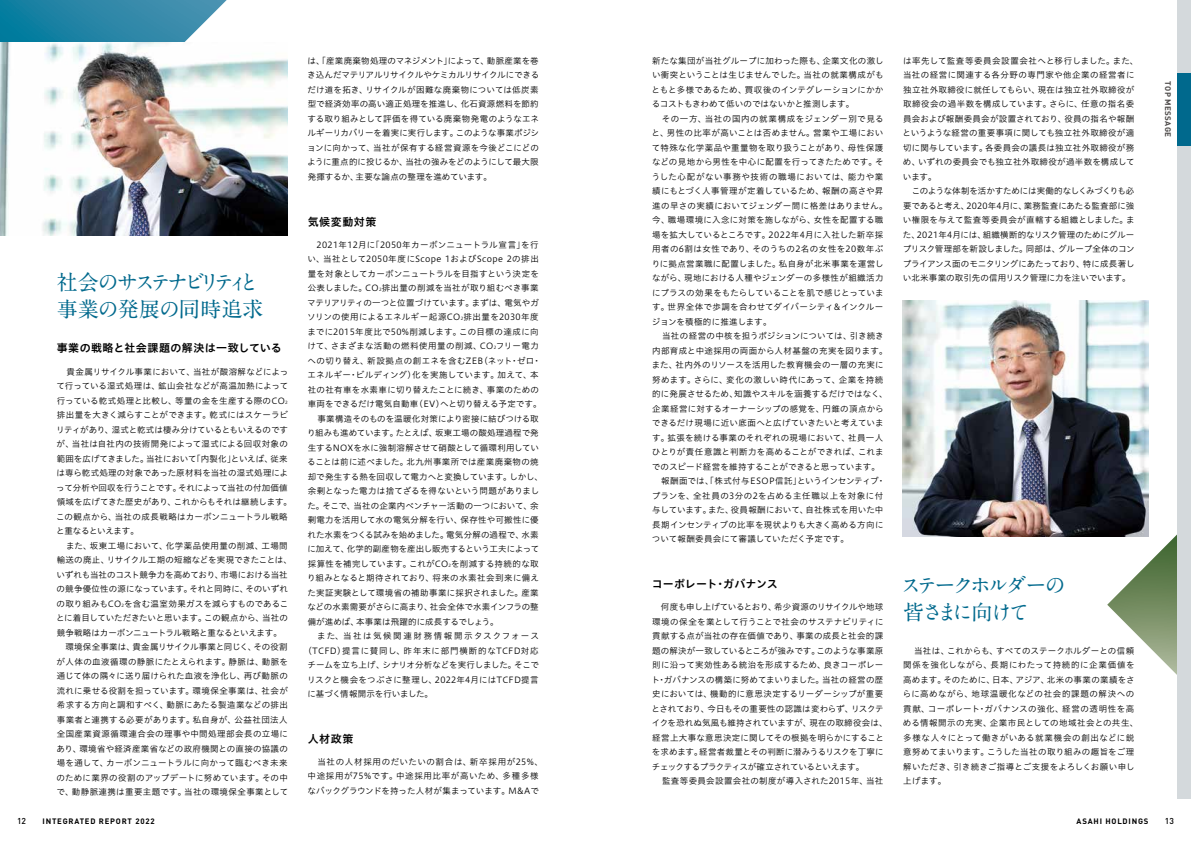
<style>
.page{position:relative;width:1191px;height:842px;background:#fff}
.page>*{position:absolute;margin:0;border:0;box-sizing:border-box;transform-origin:0 0}
.t1{font:700 21px/27px "A1 Mincho Std";letter-spacing:-.05em;color:#00698d}
.t2{font:700 21px/27px "A1 Mincho Std";letter-spacing:-.145em;color:#00698d}
.t3{font:11px "Hiragino UD Sans Std W6";letter-spacing:.035em;color:#000}
.t4{font:11px "Hiragino UD Sans Std W6";letter-spacing:.01em;color:#000}
.t5{font:8.5px/14.5px "Hiragino UD Sans Std W3";letter-spacing:.02em;color:#000}
.t6{font:8.5px/14.4px "Hiragino UD Sans Std W3";letter-spacing:.04em;color:#000}
.t7{font:8.5px/14.5px "Hiragino UD Sans Std W3";letter-spacing:.05em;color:#000}
.t8{font:8.5px "Hiragino UD Sans Std W3";letter-spacing:-.005em;color:#000}
.t9{font:8.5px "Hiragino UD Sans Std W3";color:#000}
.t10{font:8.5px "Hiragino UD Sans Std W3";letter-spacing:-.015em;color:#000}
.t11{font:8.5px "Hiragino UD Sans Std W3";letter-spacing:-.01em;color:#000}
.t12{font:8.5px "Hiragino UD Sans Std W3";letter-spacing:.085em;color:#000}
.t13{font:8.5px "Hiragino UD Sans Std W3";letter-spacing:.055em;color:#000}
.t14{font:8.5px "Hiragino UD Sans Std W3";letter-spacing:.175em;color:#000}
.t15{font:500 8.5px "DIN Pro";color:#000}
.t16{font:700 8px "DIN Pro";letter-spacing:.04em;color:#4c4948}
.t17{font:700 7.8px "DIN Pro";letter-spacing:.1em;color:#000}
.s1{font-size:4.2px}
</style>
<div class="page">
<svg style="left:0;top:0;width:227px;height:43px"></svg>
<svg style="left:1107px;top:520px;width:69px;height:154px"></svg>
<img style="left:0;top:43px;width:288px;height:193px">
<img style="left:903px;top:301px;width:245px;height:235px">
<div style="left:1176px;top:0;width:15px;height:799px;background:#d4d9dc"></div>
<div style="left:1176px;top:73px;width:15px;height:72px;background:#00698d"></div>
<h1 class="t1" style="left:57px;top:265px;width:208px">社会のサステナビリティと事業の発展の同時追求</h1>
<p class="t3" style="left:57px;top:340px;width:227px">事業の戦略と社会課題の解決は一致している</p>
<p class="t5" style="left:56px;top:364px;width:237px">　貴金属リサイクル事業において、当社が酸溶解などによって行っている湿式処理は、鉱山会社などが高温加熱によって行っている乾式処理と比較し、等量の金を生産する際のCO<span class="s1">2</span>排出量を大きく減らすことができます。乾式にはスケーラビリティがあり、湿式と乾式は棲み分けているともいえるのですが、当社は自社内の技術開発によって湿式による回収対象の範囲を広げてきました。当社において「内製化」といえば、従来は専ら乾式処理の対象であった原材料を当社の湿式処理によって分析や回収を行うことです。それによって当社の付加価値領域を広げてきた歴史があり、これからもそれは継続します。この観点から、当社の成長戦略はカーボンニュートラル戦略と重なるといえます。<br>　また、坂東工場において、化学薬品使用量の削減、工場間輸送の廃止、リサイクル工期の短縮などを実現できたことは、いずれも当社のコスト競争力を高めており、市場における当社の競争優位性の源になっています。それと同時に、そのいずれの取り組みもCO<span class="s1">2</span>を含む温室効果ガスを減らすものであることに着目していただきたいと思います。この観点から、当社の競争戦略はカーボンニュートラル戦略と重なるといえます。<br>　環境保全事業は、貴金属リサイクル事業と同じく、その役割が人体の血液循環の静脈にたとえられます。静脈は、動脈を通じて体の隅々に送り届けられた血液を浄化し、再び動脈の流れに乗せる役割を担っています。環境保全事業は、社会が希求する方向と調和すべく、動脈にあたる製造業などの排出事業者と連携する必要があります。私自身が、公益社団法人全国産業資源循環連合会の理事や中間処理部会長の立場にあり、環境省や経済産業省などの政府機関との直接の協議の場を通して、カーボンニュートラルに向かって臨むべき未来のために業界の役割のアップデートに努めています。その中で、動静脈連携は重要主題です。当社の環境保全事業として</p>
<p class="t5" style="left:307px;top:53px;width:233px;text-align:justify">は、「産業廃棄物処理のマネジメント」によって、動脈産業を巻き込んだマテリアルリサイクルやケミカルリサイクルにできるだけ道を拓き、リサイクルが困難な廃棄物については低炭素型で経済効率の高い適正処理を推進し、化石資源燃料を節約する取り組みとして評価を得ている廃棄物発電のようなエネルギーリカバリーを着実に実行します。このような事業ポジションに向かって、当社が保有する経営資源を今後どこにどのように重点的に投じるか、当社の強みをどのようにして最大限発揮するか、主要な論点の整理を進めています。</p>
<p class="t3" style="left:308px;top:213px;width:70px">気候変動対策</p>
<p class="t6" style="left:308px;top:237px;width:233px">　2021年12月に「2050年カーボンニュートラル宣言」を行</p>
<p class="t6" style="left:307px;top:251px;width:233px">い、当社として2050年度にScope 1およびScope 2の排出</p>
<p class="t5" style="left:308px;top:266px;width:233px">量を対象としてカーボンニュートラルを目指すという決定を</p>
<p class="t5" style="left:308px;top:280px;width:233px">公表しました。CO<span class="s1">2</span>排出量の削減を当社が取り組むべき事業</p>
<p class="t10" style="left:307px;top:296px;width:233px">マテリアリティの一つと位置づけています。まずは、電気やガ</p>
<p class="t6" style="left:307px;top:309px;width:233px">ソリンの使用によるエネルギー起源CO<span class="s1">2</span>排出量を2030年度</p>
<p class="t6" style="left:307px;top:324px;width:233px">までに2015年度比で50%削減します。この目標の達成に向</p>
<p class="t13" style="left:307px;top:340px;width:233px">けて、さまざまな活動の燃料使用量の削減、CO<span class="s1">2</span>フリー電力</p>
<p class="t7" style="left:307px;top:353px;width:235px">への切り替え、新設拠点の創エネを含むZEB（ネット・ゼロ・</p>
<p class="t5" style="left:307px;top:367px;width:233px">エネルギー・ビルディング）化を実施しています。加えて、本</p>
<p class="t5" style="left:308px;top:382px;width:233px">社の社有車を水素車に切り替えたことに続き、事業のための</p>
<p class="t9" style="left:308px;top:398px;width:235px">車両をできるだけ電気自動車（EV）へと切り替える予定です。</p>
<p class="t5" style="left:308px;top:411px;width:233px">　事業構造そのものを温暖化対策により密接に結びつける取</p>
<p class="t9" style="left:307px;top:427px;width:233px">り組みも進めています。たとえば、坂東工場の酸処理過程で発</p>
<p class="t8" style="left:308px;top:441px;width:233px">生するNOXを水に強制溶解させて硝酸として循環利用してい</p>
<p class="t5" style="left:307px;top:454px;width:233px">ることは前に述べました。北九州事業所では産業廃棄物の焼</p>
<p class="t8" style="left:308px;top:470px;width:237px">却で発生する熱を回収して電力へと変換しています。しかし、</p>
<p class="t5" style="left:308px;top:483px;width:233px">余剰となった電力は捨てざるを得ないという問題がありまし</p>
<p class="t5" style="left:307px;top:498px;width:233px">た。そこで、当社の企業内ベンチャー活動の一つにおいて、余</p>
<p class="t5" style="left:308px;top:512px;width:233px">剰電力を活用して水の電気分解を行い、保存性や可搬性に優</p>
<p class="t8" style="left:307px;top:528px;width:233px">れた水素をつくる試みを始めました。電気分解の過程で、水素</p>
<p class="t11" style="left:307px;top:543px;width:233px">に加えて、化学的副産物を産出し販売するという工夫によって</p>
<p class="t5" style="left:308px;top:556px;width:233px">採算性を補完しています。これがCO<span class="s1">2</span>を削減する持続的な取</p>
<p class="t5" style="left:307px;top:570px;width:233px">り組みとなると期待されており、将来の水素社会到来に備え</p>
<p class="t5" style="left:307px;top:585px;width:233px">た実証実験として環境省の補助事業に採択されました。産業</p>
<p class="t11" style="left:307px;top:601px;width:233px">などの水素需要がさらに高まり、社会全体で水素インフラの整</p>
<p class="t5" style="left:308px;top:614px;width:192px">備が進めば、本事業は飛躍的に成長するでしょう。</p>
<p class="t14" style="left:308px;top:630px;width:233px">　また、当社は気候関連財務情報開示タスクフォース</p>
<p class="t12" style="left:303px;top:644px;width:237px">（TCFD）提言に賛同し、昨年末に部門横断的なTCFD対応</p>
<p class="t10" style="left:307px;top:659px;width:233px">チームを立ち上げ、シナリオ分析などを実行しました。そこで</p>
<p class="t5" style="left:307px;top:672px;width:233px">リスクと機会をつぶさに整理し、2022年4月にはTCFD提言</p>
<p class="t8" style="left:307px;top:688px;width:127px">に基づく情報開示を行いました。</p>
<p class="t3" style="left:308px;top:730px;width:47px">人材政策</p>
<p class="t7" style="left:307px;top:754px;width:237px">　当社の人材採用のだいたいの割合は、新卒採用が25%、中途採用が75%です。中途採用比率が高いため、多種多様なバックグラウンドを持った人材が集まっています。M&amp;Aで</p>
<p class="t5" style="left:651px;top:53px;width:237px">新たな集団が当社グループに加わった際も、企業文化の激しい衝突ということは生じませんでした。当社の就業構成がもともと多様であるため、買収後のインテグレーションにかかるコストもきわめて低いのではないかと推測します。<br>　その一方、当社の国内の就業構成をジェンダー別で見ると、男性の比率が高いことは否めません。営業や工場において特殊な化学薬品や重量物を取り扱うことがあり、母性保護などの見地から男性を中心に配置を行ってきたためです。そうした心配がない事務や技術の職場においては、能力や業績にもとづく人事管理が定着しているため、報酬の高さや昇進の早さの実績においてジェンダー間に格差はありません。今、職場環境に入念に対策を施しながら、女性を配置する職場を拡大しているところです。2022年4月に入社した新卒採用者の6割は女性であり、そのうちの2名の女性を20数年ぶりに拠点営業職に配置しました。私自身が北米事業を運営しながら、現地における人種やジェンダーの多様性が組織活力にプラスの効果をもたらしていることを肌で感じとっています。世界全体で歩調を合わせてダイバーシティ＆インクルージョンを積極的に推進します。<br>　当社の経営の中核を担うポジションについては、引き続き内部育成と中途採用の両面から人材基盤の充実を図ります。また、社内外のリソースを活用した教育機会の一層の充実に努めます。さらに、変化の激しい時代にあって、企業を持続的に発展させるため、知識やスキルを涵養するだけではなく、企業経営に対するオーナーシップの感覚を、円錐の頂点からできるだけ現場に近い底面へと広げていきたいと考えています。拡張を続ける事業のそれぞれの現場において、社員一人ひとりが責任意識と判断力を高めることができれば、これまでのスピード経営を維持することができると思っています。　報酬面では、「株式付与ESOP信託」というインセンティブ・プランを、全社員の3分の2を占める主任職以上を対象に付与しています。また、役員報酬において、自社株式を用いた中長期インセンティブの比率を現状よりも大きく高める方向について報酬委員会にて審議していただく予定です。</p>
<p class="t4" style="left:651px;top:576px;width:128px">コーポレート・ガバナンス</p>
<p class="t5" style="left:651px;top:599px;width:238px">　何度も申し上げているとおり、希少資源のリサイクルや地球環境の保全を業として行うことで社会のサステナビリティに貢献する点が当社の存在価値であり、事業の成長と社会的課題の解決が一致しているところが強みです。このような事業原則に沿って実効性ある統治を形成するため、良きコーポレート・ガバナンスの構築に努めてまいりました。当社の経営の歴史においては、機動的に意思決定するリーダーシップが重要とされており、今日もその重要性の認識は変わらず、リスクテイクを恐れぬ気風も維持されていますが、現在の取締役会は、経営上大事な意思決定に関してその根拠を明らかにすることを求めます。経営者裁量とその判断に潜みうるリスクを丁寧にチェックするプラクティスが確立されているといえます。<br>　監査等委員会設置会社の制度が導入された2015年、当社</p>
<p class="t5" style="left:902px;top:53px;width:237px">は率先して監査等委員会設置会社へと移行しました。また、当社の経営に関連する各分野の専門家や他企業の経営者に独立社外取締役に就任してもらい、現在は独立社外取締役が取締役会の過半数を構成しています。さらに、任意の指名委員会および報酬委員会が設置されており、役員の指名や報酬というような経営の重要事項に関しても独立社外取締役が適切に関与しています。各委員会の議長は独立社外取締役が務め、いずれの委員会でも独立社外取締役が過半数を構成しています。<br>　このような体制を活かすためには実働的なしくみづくりも必要であると考え、2020年4月に、業務監査にあたる監査部に強い権限を与えて監査等委員会が直轄する組織としました。また、2021年4月には、組織横断的なリスク管理のためにグループリスク管理部を新設しました。同部は、グループ全体のコンプライアンス面のモニタリングにあたっており、特に成長著しい北米事業の取引先の信用リスク管理に力を注いでいます。</p>
<h1 class="t2" style="left:900px;top:569px;width:167px">ステークホルダーの皆さまに向けて</h1>
<p class="t6" style="left:902px;top:644px;width:237px;text-indent:11px">当社は、これからも、すべてのステークホルダーとの信頼関係を強化しながら、長期にわたって持続的に企業価値を高めます。そのために、日本、アジア、北米の事業の業績をさらに高めながら、地球温暖化などの社会的課題の解決への貢献、コーポレート・ガバナンスの強化、経営の透明性を高める情報開示の充実、企業市民としての地域社会との共生、多様な人々にとって働きがいある就業機会の創出などに鋭意努めてまいります。こうした当社の取り組みの趣旨をご理解いただき、引き続きご指導とご支援をよろしくお願い申し上げます。</p>
<p class="t16" style="left:1174px;top:81px;width:57px;rotate:90deg">TOP MESSAGE</p>
<p class="t15" style="left:17px;top:814px;width:11px">12</p>
<p class="t17" style="left:43px;top:814px;width:114px">INTEGRATED REPORT 2022</p>
<p class="t17" style="left:1076px;top:814px;width:73px">ASAHI HOLDINGS</p>
<p class="t15" style="left:1164px;top:814px;width:11px">13</p>
</div>
